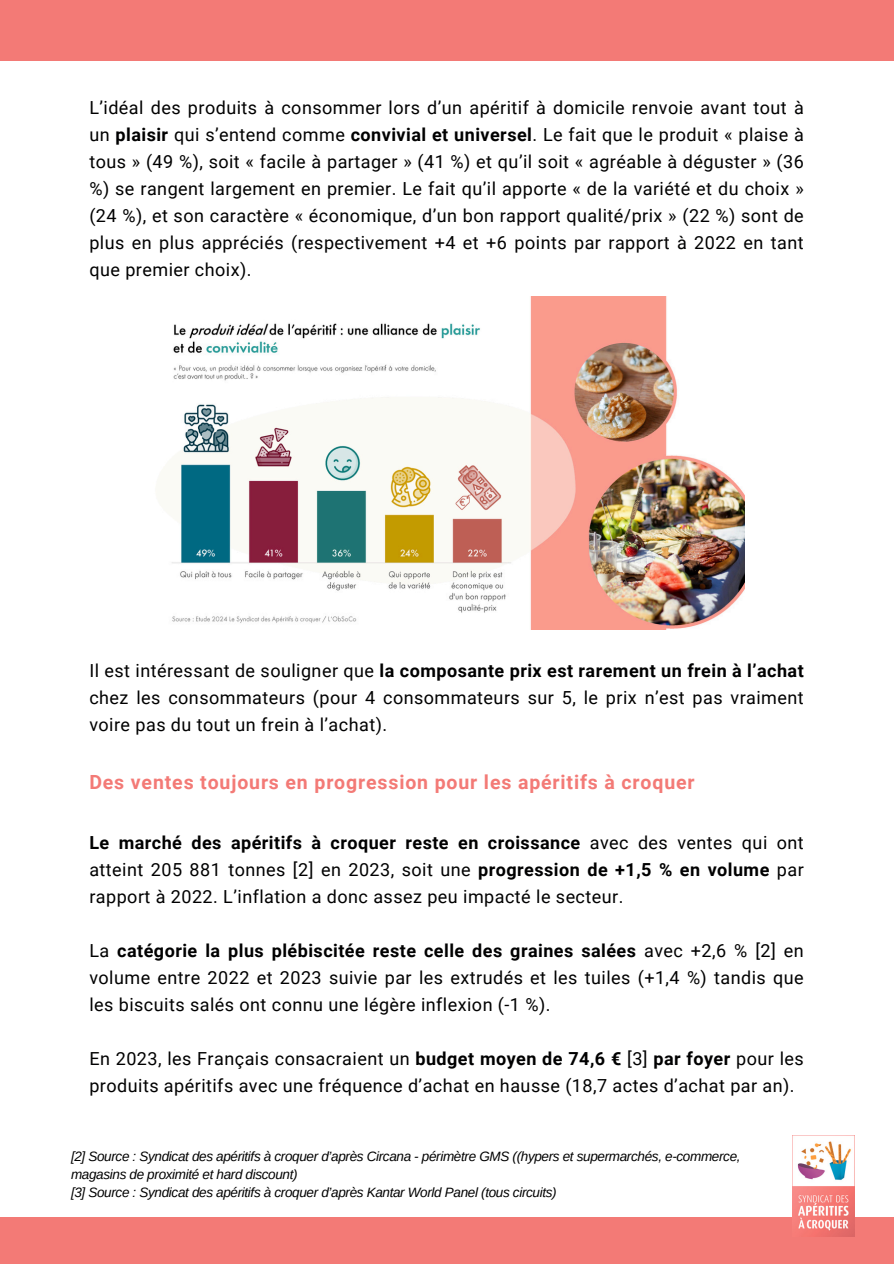
<style>
.page{position:relative;width:894px;height:1264px;background:#fff}
.page>*{position:absolute;margin:0;border:0;box-sizing:border-box;transform-origin:0 0}
.t1{font:700 19.5px "Roboto";letter-spacing:.045em;color:#f37a76}
.t2{font:18px/27px "Roboto";letter-spacing:.025em;color:#000001;text-align:justify}
.t3{font:italic 13.5px/18px "Arimo";letter-spacing:-.025em;color:#000}
.s1{font-weight:700}
</style>
<div class="page">
<div style="left:0;top:1216px;width:893px;height:47px;background:#f37a76"></div>
<div style="left:0;top:0;width:893px;height:61px;background:#f37a76"></div>
<img style="left:791px;top:1135px;width:62px;height:101px">
<img style="left:162px;top:296px;width:582px;height:333px">
<p class="t2" style="left:89px;top:94px;width:715px">L’idéal des produits à consommer lors d’un apéritif à domicile renvoie avant tout à un <span class="s1">plaisir</span> qui s’entend comme <span class="s1">convivial et universel</span>. Le fait que le produit « plaise à tous » (49 %), soit « facile à partager » (41 %) et qu’il soit « agréable à déguster » (36 %) se rangent largement en premier. Le fait qu’il apporte « de la variété et du choix » (24 %), et son caractère « économique, d’un bon rapport qualité/prix » (22 %) sont de plus en plus appréciés (respectivement +4 et +6 points par rapport à 2022 en tant que premier choix).</p>
<h1 class="t2" style="left:89px;top:657px;width:715px">Il est intéressant de souligner que <span class="s1">la composante prix est rarement un frein à l’achat </span>chez les consommateurs (pour 4 consommateurs sur 5, le prix n’est pas vraiment voire pas du tout un frein à l’achat).</h1>
<h2 class="t1" style="left:89px;top:771px;width:606px">Des ventes toujours en progression pour les apéritifs à croquer</h2>
<h2 class="t2" style="left:89px;top:829px;width:715px"><span class="s1">Le marché des apéritifs à croquer reste en croissance</span> avec des ventes qui ont atteint 205 881 tonnes [2] en 2023, soit une <span class="s1">progression de +1,5 % en volume</span> par rapport à 2022. L’inflation a donc assez peu impacté le secteur.</h2>
<h2 class="t2" style="left:89px;top:937px;width:715px">La <span class="s1">catégorie la plus plébiscitée reste celle des graines salées</span> avec +2,6 % [2] en volume entre 2022 et 2023 suivie par les extrudés et les tuiles (+1,4 %) tandis que les biscuits salés ont connu une légère inflexion (-1 %).</h2>
<p class="t2" style="left:89px;top:1045px;width:715px">En 2023, les Français consacraient un <span class="s1">budget moyen de 74,6 €</span> [3] <span class="s1">par foyer</span> pour les produits apéritifs avec une fréquence d’achat en hausse (18,7 actes d’achat par an).</p>
<p class="t3" style="left:71px;top:1146px;width:671px">[2] Source : Syndicat des apéritifs à croquer d’après Circana - périmètre GMS ((hypers et supermarchés, e-commerce, magasins de proximité et hard discount)</p>
<p class="t3" style="left:71px;top:1182px;width:487px">[3] Source : Syndicat des apéritifs à croquer d’après Kantar World Panel (tous circuits)</p>
</div>
